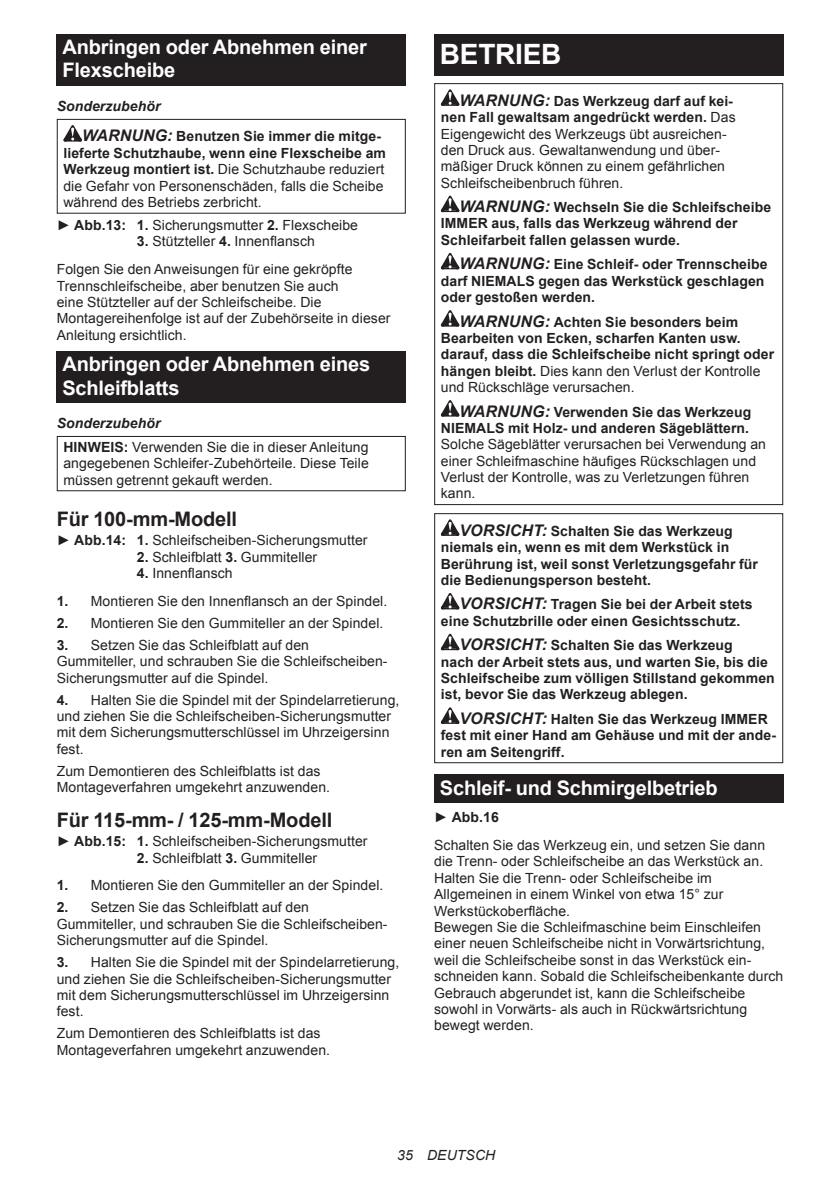
<style>
.page{position:relative;width:840px;height:1191px;background:#fff}
.page>*{position:absolute;margin:0;border:0;box-sizing:border-box;transform-origin:0 0}
.t1{font:700 28px "Arial";letter-spacing:-.01em;color:#fff}
.t2{font:700 20px/23.4px "Arial";letter-spacing:-.01em;color:#fff}
.t3{font:700 20px "Arial";letter-spacing:-.01em;color:#231f20}
.t4{font:14px/16.4px "Arial";letter-spacing:.005em;color:#231f20}
.t5{font:700 14px/16.4px "Arial";letter-spacing:.005em;color:#231f20}
.t6{font:italic 14px "Arial";letter-spacing:.005em;color:#231f20}
.s1{font-style:italic}
.s2{font-style:italic;font-size:16px}
.s3{font-weight:700}
.s4{font-weight:700;font-style:italic}
.s5{font-weight:700;font-style:italic;font-size:16px}
.s6{font-weight:400}
</style>
<div class="page">
<div style="left:57px;top:34px;width:348px;height:52px;background:#231f20"></div>
<svg style="left:63px;top:125px;width:19px;height:16px"></svg>
<div style="left:57px;top:119px;width:348px;height:95px;border:1px solid #231f20"></div>
<div style="left:57px;top:351px;width:348px;height:52px;background:#231f20"></div>
<div style="left:57px;top:436px;width:348px;height:55px;border:1px solid #231f20"></div>
<div style="left:434px;top:34px;width:348px;height:41px;background:#231f20"></div>
<svg style="left:440px;top:89px;width:19px;height:17px"></svg>
<svg style="left:440px;top:196px;width:19px;height:16px"></svg>
<svg style="left:440px;top:253px;width:19px;height:16px"></svg>
<svg style="left:440px;top:310px;width:19px;height:16px"></svg>
<svg style="left:440px;top:400px;width:19px;height:16px"></svg>
<div style="left:434px;top:83px;width:348px;height:422px;border:1px solid #231f20"></div>
<svg style="left:440px;top:519px;width:19px;height:17px"></svg>
<svg style="left:440px;top:593px;width:19px;height:16px"></svg>
<svg style="left:440px;top:634px;width:19px;height:16px"></svg>
<svg style="left:440px;top:707px;width:19px;height:17px"></svg>
<div style="left:434px;top:513px;width:348px;height:250px;border:1px solid #231f20"></div>
<div style="left:434px;top:774px;width:348px;height:29px;background:#231f20"></div>
<h2 class="t2" style="left:62px;top:37px;width:306px">Anbringen oder Abnehmen einer<br>Flexscheibe</h2>
<p class="t5" style="left:82px;top:92px;width:300px;line-height:30.6px;text-indent:-25px"><span class="s1">Sonderzubehör<br></span><span class="s2">WARNUNG:</span> Benutzen Sie immer die mitge-</p>
<p class="t4" style="left:63px;top:145px;width:324px"><span class="s3">lieferte Schutzhaube, wenn eine Flexscheibe am Werkzeug montiert ist.</span> Die Schutzhaube reduziert die Gefahr von Personenschäden, falls die Scheibe während des Betriebs zerbricht.</p>
<p class="t4" style="left:57px;top:217px;width:303px">► <span class="s3">Abb.13: 1.</span> Sicherungsmutter <span class="s3">2.</span> Flexscheibe</p>
<p class="t4" style="left:57px;top:228px;width:297px;line-height:27.8px;text-indent:80px"><span class="s3">3.</span> Stützteller <span class="s3">4.</span> Innenflansch<br>Folgen Sie den Anweisungen für eine gekröpfte</p>
<p class="t4" style="left:57px;top:278px;width:335px">Trennschleifscheibe, aber benutzen Sie auch<br>eine Stützteller auf der Schleifscheibe. Die Montagereihenfolge ist auf der Zubehörseite in dieser Anleitung ersichtlich.</p>
<h2 class="t2" style="left:62px;top:354px;width:309px">Anbringen oder Abnehmen eines<br>Schleifblatts</h2>
<p class="t4" style="left:63px;top:411px;width:306px;line-height:23.8px;text-indent:-7px"><span class="s4">Sonderzubehör<br></span><span class="s3">HINWEIS:</span> Verwenden Sie die in dieser Anleitung</p>
<p class="t4" style="left:63px;top:455px;width:307px">angegebenen Schleifer-Zubehörteile. Diese Teile müssen getrennt gekauft werden.</p>
<h2 class="t3" style="left:57px;top:511px;width:182px">Für 100-mm-Modell</h2>
<p class="t4" style="left:57px;top:532px;width:312px">► <span class="s3">Abb.14: 1.</span> Schleifscheiben-Sicherungsmutter</p>
<p class="t4" style="left:137px;top:548px;width:182px"><span class="s3">2.</span> Schleifblatt <span class="s3">3.</span> Gummiteller</p>
<p class="t4" style="left:137px;top:565px;width:97px"><span class="s3">4.</span> Innenflansch</p>
<p class="t4" style="left:57px;top:593px;width:332px"><span class="s3">1.</span> Montieren Sie den Innenflansch an der Spindel.</p>
<p class="t4" style="left:57px;top:615px;width:328px"><span class="s3">2.</span> Montieren Sie den Gummiteller an der Spindel.</p>
<p class="t4" style="left:57px;top:637px;width:332px"><span class="s3">3.</span> Setzen Sie das Schleifblatt auf den<br>Gummiteller, und schrauben Sie die Schleifscheiben-<br>Sicherungsmutter auf die Spindel.</p>
<p class="t4" style="left:57px;top:691px;width:344px"><span class="s3">4.</span> Halten Sie die Spindel mit der Spindelarretierung, und ziehen Sie die Schleifscheiben-Sicherungsmutter mit dem Sicherungsmutterschlüssel im Uhrzeigersinn fest.</p>
<p class="t4" style="left:57px;top:763px;width:275px">Zum Demontieren des Schleifblatts ist das<br>Montageverfahren umgekehrt anzuwenden.</p>
<h2 class="t3" style="left:57px;top:812px;width:277px">Für 115-mm- / 125-mm-Modell</h2>
<p class="t4" style="left:57px;top:833px;width:312px">► <span class="s3">Abb.15: 1.</span> Schleifscheiben-Sicherungsmutter</p>
<p class="t4" style="left:137px;top:849px;width:182px"><span class="s3">2.</span> Schleifblatt <span class="s3">3.</span> Gummiteller</p>
<p class="t4" style="left:57px;top:877px;width:328px"><span class="s3">1.</span> Montieren Sie den Gummiteller an der Spindel.</p>
<p class="t4" style="left:57px;top:899px;width:332px"><span class="s3">2.</span> Setzen Sie das Schleifblatt auf den<br>Gummiteller, und schrauben Sie die Schleifscheiben-<br>Sicherungsmutter auf die Spindel.</p>
<p class="t4" style="left:57px;top:954px;width:344px"><span class="s3">3.</span> Halten Sie die Spindel mit der Spindelarretierung, und ziehen Sie die Schleifscheiben-Sicherungsmutter mit dem Sicherungsmutterschlüssel im Uhrzeigersinn fest.</p>
<p class="t4" style="left:57px;top:1025px;width:275px">Zum Demontieren des Schleifblatts ist das<br>Montageverfahren umgekehrt anzuwenden.</p>
<h1 class="t1" style="left:439px;top:43px;width:123px">BETRIEB</h1>
<p class="t4" style="left:440px;top:94px;width:296px;text-indent:19px"><span class="s5">WARNUNG:</span> <span class="s3">Das Werkzeug darf auf kei&shy;nen Fall gewaltsam angedrückt werden.</span> Das Eigengewicht des Werkzeugs übt ausreichen&shy;den Druck aus. Gewaltanwendung und über&shy;mäßiger Druck können zu einem gefährlichen Schleifscheibenbruch führen.</p>
<p class="t5" style="left:440px;top:200px;width:332px;text-indent:19px"><span class="s2">WARNUNG:</span> Wechseln Sie die Schleifscheibe<br>IMMER aus, falls das Werkzeug während der<br>Schleifarbeit fallen gelassen wurde.</p>
<p class="t5" style="left:440px;top:257px;width:328px;text-indent:19px"><span class="s2">WARNUNG:</span> Eine Schleif- oder Trennscheibe darf NIEMALS gegen das Werkstück geschlagen oder gestoßen werden.</p>
<p class="t5" style="left:440px;top:315px;width:335px;text-indent:19px"><span class="s2">WARNUNG:</span> Achten Sie besonders beim Bearbeiten von Ecken, scharfen Kanten usw. darauf, dass die Schleifscheibe nicht springt oder hängen bleibt. <span class="s6">Dies kann den Verlust der Kontrolle und Rückschläge verursachen.</span></p>
<p class="t5" style="left:440px;top:405px;width:312px;text-align:right"><span class="s2">WARNUNG:</span> Verwenden Sie das Werkzeug<br>NIEMALS mit Holz- und anderen Sägeblättern.</p>
<p class="t4" style="left:440px;top:436px;width:326px">Solche Sägeblätter verursachen bei Verwendung an einer Schleifmaschine häufiges Rückschlagen und Verlust der Kontrolle, was zu Verletzungen führen kann.</p>
<p class="t5" style="left:440px;top:524px;width:318px;text-indent:19px"><span class="s2">VORSICHT:</span> Schalten Sie das Werkzeug niemals ein, wenn es mit dem Werkstück in Berührung ist, weil sonst Verletzungsgefahr für die Bedienungsperson besteht.</p>
<p class="t5" style="left:440px;top:597px;width:313px;text-indent:19px"><span class="s2">VORSICHT:</span> Tragen Sie bei der Arbeit stets eine Schutzbrille oder einen Gesichtsschutz.</p>
<p class="t5" style="left:440px;top:638px;width:335px;text-indent:19px"><span class="s2">VORSICHT:</span> Schalten Sie das Werkzeug<br>nach der Arbeit stets aus, und warten Sie, bis die Schleifscheibe zum völligen Stillstand gekommen ist, bevor Sie das Werkzeug ablegen.</p>
<p class="t5" style="left:440px;top:712px;width:336px;text-indent:19px"><span class="s2">VORSICHT:</span> Halten Sie das Werkzeug IMMER fest mit einer Hand am Gehäuse und mit der ande&shy;ren am Seitengriff.</p>
<h2 class="t2" style="left:439px;top:777px;width:279px">Schleif- und Schmirgelbetrieb</h2>
<p class="t4" style="left:434px;top:803px;width:332px;line-height:27.8px">► <span class="s3">Abb.16<br></span>Schalten Sie das Werkzeug ein, und setzen Sie dann</p>
<p class="t4" style="left:434px;top:853px;width:350px">die Trenn- oder Schleifscheibe an das Werkstück an.<br>Halten Sie die Trenn- oder Schleifscheibe im Allgemeinen in einem Winkel von etwa 15° zur Werkstückoberfläche.<br>Bewegen Sie die Schleifmaschine beim Einschleifen einer neuen Schleifscheibe nicht in Vorwärtsrichtung, weil die Schleifscheibe sonst in das Werkstück ein&shy;schneiden kann. Sobald die Schleifscheibenkante durch Gebrauch abgerundet ist, kann die Schleifscheibe sowohl in Vorwärts- als auch in Rückwärtsrichtung bewegt werden.</p>
<p class="t6" style="left:397px;top:1150px;width:99px">35 DEUTSCH</p>
</div>
